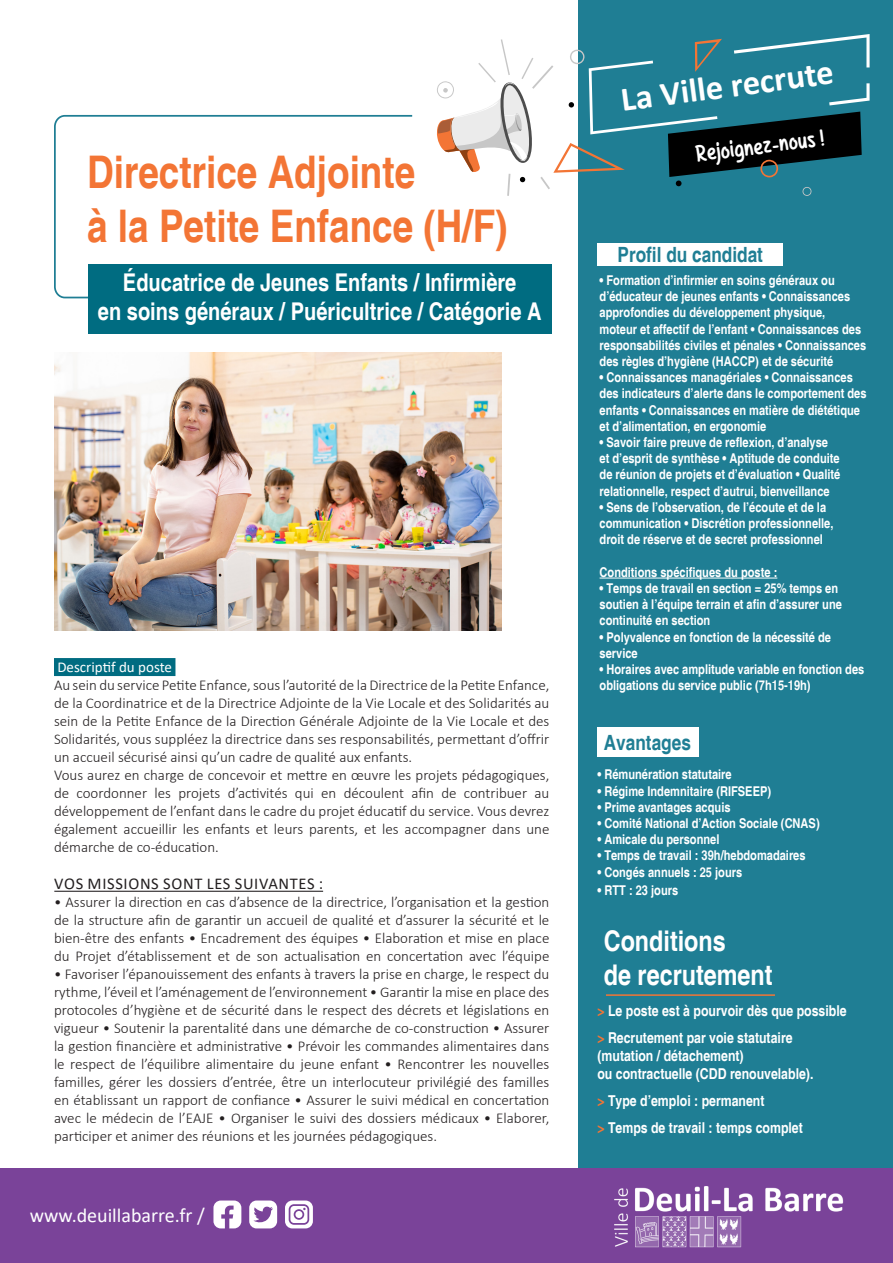
<style>
.page{position:relative;width:893px;height:1263px;background:#fff}
.page>*{position:absolute;margin:0;border:0;box-sizing:border-box;transform-origin:0 0}
.t1{font:700 condensed 45px "Helvetica";color:#f37535}
.t2{font:700 34.5px "Calibri";color:#fff}
.t3{font:700 condensed 28.5px "Helvetica";color:#fff}
.t4{font:700 condensed 24.45px "Helvetica";color:#fff}
.t5{font:23.85px "Mf Texas Spring";color:#fff}
.t6{font:700 condensed 21px "Helvetica";color:#1f7e94}
.t7{font:20.1px "Calibri";color:#fff}
.t8{font:16.5px "Calibri";letter-spacing:.04em;color:#231f20}
.t9{font:300 15px/18px "Calibri";color:#231f20;text-align:justify}
.t10{font:700 condensed 15px "Helvetica";color:#fff}
.t11{font:15px "Calibri";color:#fff}
.t12{font:700 condensed 13.5px/16.2px "Helvetica";color:#fff}
.s1{color:#f37535}
</style>
<div class="page">
<div style="left:578px;top:0;width:315px;height:1263px;background:#1f7e94"></div>
<div style="left:0;top:1168px;width:893px;height:95px;background:#7a4399"></div>
<img style="left:614px;top:1187px;width:230px;height:61px">
<svg style="left:285px;top:1200px;width:28px;height:28px"></svg>
<svg style="left:213px;top:1200px;width:28px;height:28px"></svg>
<svg style="left:249px;top:1200px;width:28px;height:28px"></svg>
<img style="left:54px;top:353px;width:448px;height:278px">
<svg style="left:54px;top:114px;width:360px;height:185px"></svg>
<div style="left:89px;top:265px;width:463px;height:69px;background:#006c81"></div>
<div style="left:54px;top:658px;width:121px;height:18px;background:#006c81"></div>
<hr style="left:54px;top:891px;width:269px;height:1px;background:#231f20">
<svg style="left:437px;top:34px;width:433px;height:162px"></svg>
<hr style="left:600px;top:578px;width:177px;height:1px;background:#fff">
<div style="left:597px;top:243px;width:186px;height:23px;background:#fff"></div>
<div style="left:597px;top:727px;width:102px;height:30px;background:#fff"></div>
<hr style="left:606px;top:994px;width:169px;height:2px;background:#f37535">
<p class="t1" style="left:87px;top:145px;width:330px">Directrice Adjointe</p>
<p class="t1" style="left:87px;top:199px;width:422px">à la Petite Enfance (H/F)</p>
<p class="t4" style="left:123px;top:267px;width:395px">Éducatrice de Jeunes Enfants / Infirmière</p>
<p class="t4" style="left:98px;top:297px;width:445px">en soins généraux / Puéricultrice / Catégorie A</p>
<p class="t11" style="left:57px;top:656px;width:116px">Descriptif du poste</p>
<p class="t9" style="left:54px;top:675px;width:497px">Au sein du service Petite Enfance, sous l’autorité de la Directrice de la Petite Enfance, de la Coordinatrice et de la Directrice Adjointe de la Vie Locale et des Solidarités au sein de la Petite Enfance de la Direction Générale Adjointe de la Vie Locale et des Solidarités, vous suppléez la directrice dans ses responsabilités, permettant d’offrir un accueil sécurisé ainsi qu’un cadre de qualité aux enfants.</p>
<p class="t9" style="left:54px;top:765px;width:497px">Vous aurez en charge de concevoir et mettre en œuvre les projets pédagogiques, de coordonner les projets d’activités qui en découlent afin de contribuer au développement de l’enfant dans le cadre du projet éducatif du service. Vous devrez également accueillir les enfants et leurs parents, et les accompagner dans une démarche de co-éducation.</p>
<p class="t8" style="left:54px;top:872px;width:270px">VOS MISSIONS SONT LES SUIVANTES :</p>
<p class="t9" style="left:54px;top:893px;width:497px">• Assurer la direction en cas d’absence de la directrice, l’organisation et la gestion de la structure afin de garantir un accueil de qualité et d’assurer la sécurité et le bien-être des enfants • Encadrement des équipes • Elaboration et mise en place du Projet d’établissement et de son actualisation en concertation avec l’équipe</p>
<p class="t9" style="left:54px;top:965px;width:497px">• Favoriser l’épanouissement des enfants à travers la prise en charge, le respect du rythme, l’éveil et l’aménagement de l’environnement • Garantir la mise en place des protocoles d’hygiène et de sécurité dans le respect des décrets et législations en vigueur • Soutenir la parentalité dans une démarche de co-construction • Assurer la gestion financière et administrative • Prévoir les commandes alimentaires dans le respect de l’équilibre alimentaire du jeune enfant • Rencontrer les nouvelles familles, gérer les dossiers d’entrée, être un interlocuteur privilégié des familles en établissant un rapport de confiance • Assurer le suivi médical en concertation avec le médecin de l’EAJE • Organiser le suivi des dossiers médicaux • Elaborer, participer et animer des réunions et les journées pédagogiques.</p>
<p class="t7" style="left:30px;top:1201px;width:177px">www.deuillabarre.fr /</p>
<p class="t2" style="left:618px;top:76px;width:215px;rotate:-8deg">La Ville recrute</p>
<p class="t5" style="left:694px;top:139px;width:131px;rotate:-7deg">Rejoignez-nous !</p>
<p class="t6" style="left:617px;top:242px;width:147px">Profil du candidat</p>
<p class="t12" style="left:600px;top:272px;width:268px">• Formation d’infirmier en soins généraux ou d’éducateur de jeunes enfants • Connaissances approfondies du développement physique, moteur et affectif de l’enfant • Connaissances des responsabilités civiles et pénales • Connaissances des règles d’hygiène (HACCP) et de sécurité</p>
<p class="t12" style="left:600px;top:369px;width:269px">• Connaissances managériales • Connaissances des indicateurs d’alerte dans le comportement des enfants • Connaissances en matière de diététique et d’alimentation, en ergonomie</p>
<p class="t12" style="left:600px;top:434px;width:242px">• Savoir faire preuve de refIexion, d’analyse et d’esprit de synthèse • Aptitude de conduite de réunion de projets et d’évaluation • Qualité relationnelle, respect d’autrui, bienveillance</p>
<p class="t12" style="left:600px;top:499px;width:235px">• Sens de l’observation, de l’écoute et de la communication • Discrétion professionnelle,</p>
<p class="t12" style="left:600px;top:531px;width:225px">droit de réserve et de secret professionnel</p>
<p class="t12" style="left:600px;top:564px;width:179px">Conditions spécifiques du poste :</p>
<p class="t12" style="left:600px;top:580px;width:244px">• Temps de travail en section = 25% temps en soutien à l’équipe terrain et afin d’assurer une continuité en section</p>
<p class="t12" style="left:600px;top:629px;width:233px">• Polyvalence en fonction de la nécessité de service</p>
<p class="t12" style="left:600px;top:661px;width:266px">• Horaires avec amplitude variable en fonction des obligations du service public (7h15-19h)</p>
<p class="t6" style="left:604px;top:729px;width:89px">Avantages</p>
<p class="t12" style="left:597px;top:767px;width:136px">• Rémunération statutaire</p>
<p class="t12" style="left:597px;top:783px;width:175px">• Régime Indemnitaire (RIFSEEP)</p>
<p class="t12" style="left:597px;top:799px;width:135px">• Prime avantages acquis</p>
<p class="t12" style="left:597px;top:815px;width:224px">• Comité National d’Action Sociale (CNAS)</p>
<p class="t12" style="left:597px;top:831px;width:123px">• Amicale du personnel</p>
<p class="t12" style="left:597px;top:848px;width:210px">• Temps de travail : 39h/hebdomadaires</p>
<p class="t12" style="left:597px;top:864px;width:146px">• Congés annuels : 25 jours</p>
<p class="t12" style="left:597px;top:882px;width:82px">• RTT : 23 jours</p>
<p class="t3" style="left:604px;top:924px;width:124px">Conditions</p>
<p class="t3" style="left:604px;top:958px;width:170px">de recrutement</p>
<p class="t10" style="left:597px;top:1001px;width:251px"><span class="s1">&gt;</span> Le poste est à pourvoir dès que possible</p>
<p class="t10" style="left:597px;top:1028px;width:197px"><span class="s1">&gt;</span> Recrutement par voie statutaire</p>
<p class="t10" style="left:597px;top:1046px;width:148px">(mutation / détachement)</p>
<p class="t10" style="left:597px;top:1064px;width:217px">ou contractuelle (CDD renouvelable).</p>
<p class="t10" style="left:597px;top:1091px;width:169px"><span class="s1">&gt;</span> Type d’emploi : permanent</p>
<p class="t10" style="left:597px;top:1118px;width:207px"><span class="s1">&gt;</span> Temps de travail : temps complet</p>
</div>
